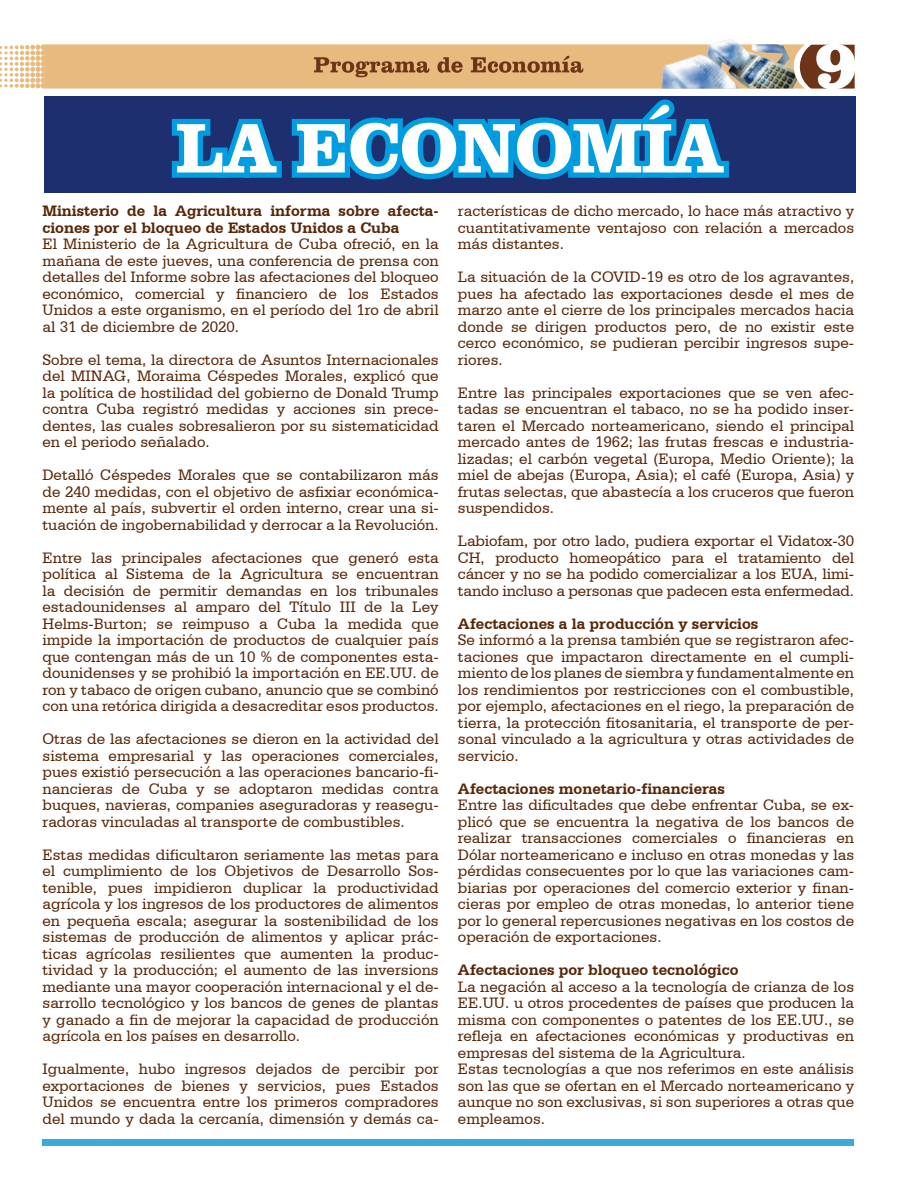
<style>
.page{position:relative;width:918px;height:1188px;background:#fff}
.page>*{position:absolute;margin:0;border:0;box-sizing:border-box;transform-origin:0 0}
.t1{font:700 72px "Clarendon BT";letter-spacing:-.02em;color:#fff}
.t2{font:15.9px/16.5px "Serifa BT";color:#582607;text-align:justify}
.t3{font:700 15.9px/16.5px "Serifa BT";color:#582607}
</style>
<div class="page">
<img style="left:714px;top:39px;width:25px;height:5px">
<svg style="left:0;top:44px;width:855px;height:149px;background:#607e99"></svg>
<div style="left:43px;top:1139px;width:811px;height:6px;background:#3babd6"></div>
<h1 class="t1" style="left:176px;top:103px;width:549px">LA ECONOMÍA</h1>
<p class="t3" style="left:43px;top:202px;width:398px">Ministerio de la Agricultura informa sobre afecta&shy;ciones por el bloqueo de Estados Unidos a Cuba</p>
<p class="t2" style="left:43px;top:235px;width:398px">El Ministerio de la Agricultura de Cuba ofreció, en la mañana de este jueves, una conferencia de prensa con detalles del Informe sobre las afectaciones del bloqueo económico, comercial y financiero de los Estados Unidos a este organismo, en el período del 1ro de abril al 31 de diciembre de 2020.</p>
<p class="t2" style="left:43px;top:351px;width:398px">Sobre el tema, la directora de Asuntos Internacionales del MINAG, Moraima Céspedes Morales, explicó que la política de hostilidad del gobierno de Donald Trump contra Cuba registró medidas y acciones sin prece&shy;dentes, las cuales sobresalieron por su sistematicidad en el periodo señalado.</p>
<p class="t2" style="left:43px;top:466px;width:398px">Detalló Céspedes Morales que se contabilizaron más de 240 medidas, con el objetivo de asfixiar económica&shy;mente al país, subvertir el orden interno, crear una si&shy;tuación de ingobernabilidad y derrocar a la Revolución.</p>
<p class="t2" style="left:43px;top:549px;width:398px">Entre las principales afectaciones que generó esta política al Sistema de la Agricultura se encuentran la decisión de permitir demandas en los tribunales estadounidenses al amparo del Título III de la Ley Helms-Burton; se reimpuso a Cuba la medida que impide la importación de productos de cualquier país que contengan más de un 10 % de componentes esta&shy;dounidenses y se prohibió la importación en EE.UU. de ron y tabaco de origen cubano, anuncio que se combinó con una retórica dirigida a desacreditar esos productos.</p>
<p class="t2" style="left:43px;top:730px;width:398px">Otras de las afectaciones se dieron en la actividad del sistema empresarial y las operaciones comerciales, pues existió persecución a las operaciones bancario-fi&shy;nancieras de Cuba y se adoptaron medidas contra buques, navieras, companies aseguradoras y reasegu&shy;radoras vinculadas al transporte de combustibles.</p>
<p class="t2" style="left:43px;top:846px;width:398px">Estas medidas dificultaron seriamente las metas para el cumplimiento de los Objetivos de Desarrollo Sos&shy;tenible, pues impidieron duplicar la productividad agrícola y los ingresos de los productores de alimentos en pequeña escala; asegurar la sostenibilidad de los sistemas de producción de alimentos y aplicar prác&shy;ticas agrícolas resilientes que aumenten la produc&shy;tividad y la producción; el aumento de las inversions mediante una mayor cooperación internacional y el de&shy;sarrollo tecnológico y los bancos de genes de plantas y ganado a fin de mejorar la capacidad de producción agrícola en los países en desarrollo.</p>
<p class="t2" style="left:43px;top:1060px;width:398px">Igualmente, hubo ingresos dejados de percibir por exportaciones de bienes y servicios, pues Estados Unidos se encuentra entre los primeros compradores del mundo y dada la cercanía, dimensión y demás ca-</p>
<p class="t2" style="left:458px;top:202px;width:398px">racterísticas de dicho mercado, lo hace más atractivo y cuantitativamente ventajoso con relación a mercados más distantes.</p>
<p class="t2" style="left:458px;top:268px;width:398px">La situación de la COVID-19 es otro de los agravantes, pues ha afectado las exportaciones desde el mes de marzo ante el cierre de los principales mercados hacia donde se dirigen productos pero, de no existir este cerco económico, se pudieran percibir ingresos supe&shy;riores.</p>
<p class="t2" style="left:458px;top:384px;width:398px">Entre las principales exportaciones que se ven afec&shy;tadas se encuentran el tabaco, no se ha podido inser&shy;taren el Mercado norteamericano, siendo el principal mercado antes de 1962; las frutas frescas e industria&shy;lizadas; el carbón vegetal (Europa, Medio Oriente); la miel de abejas (Europa, Asia); el café (Europa, Asia) y frutas selectas, que abastecía a los cruceros que fueron suspendidos.</p>
<p class="t2" style="left:458px;top:532px;width:398px">Labiofam, por otro lado, pudiera exportar el Vidatox-30<br>CH, producto homeopático para el tratamiento del cáncer y no se ha podido comercializar a los EUA, limi&shy;tando incluso a personas que padecen esta enfermedad.</p>
<p class="t3" style="left:458px;top:615px;width:302px">Afectaciones a la producción y servicios</p>
<p class="t2" style="left:458px;top:631px;width:398px">Se informó a la prensa también que se registraron afec&shy;taciones que impactaron directamente en el cumpli&shy;miento de los planes de siembra y fundamentalmente en los rendimientos por restricciones con el combustible, por ejemplo, afectaciones en el riego, la preparación de tierra, la protección fitosanitaria, el transporte de per&shy;sonal vinculado a la agricultura y otras actividades de servicio.</p>
<p class="t3" style="left:458px;top:780px;width:268px">Afectaciones monetario-financieras</p>
<p class="t2" style="left:458px;top:796px;width:398px">Entre las dificultades que debe enfrentar Cuba, se ex&shy;plicó que se encuentra la negativa de los bancos de realizar transacciones comerciales o financieras en Dólar norteamericano e incluso en otras monedas y las pérdidas consecuentes por lo que las variaciones cam&shy;biarias por operaciones del comercio exterior y finan&shy;cieras por empleo de otras monedas, lo anterior tiene por lo general repercusiones negativas en los costos de operación de exportaciones.</p>
<p class="t3" style="left:458px;top:961px;width:282px">Afectaciones por bloqueo tecnológico</p>
<p class="t2" style="left:458px;top:978px;width:398px;text-align:left">La negación al acceso a la tecnología de crianza de los EE.UU. u otros procedentes de países que producen la misma con componentes o patentes de los EE.UU., se refleja en afectaciones económicas y productivas en empresas del sistema de la Agricultura.<br>Estas tecnologías a que nos referimos en este análisis son las que se ofertan en el Mercado norteamericano y aunque no son exclusivas, si son superiores a otras que empleamos.</p>
</div>
